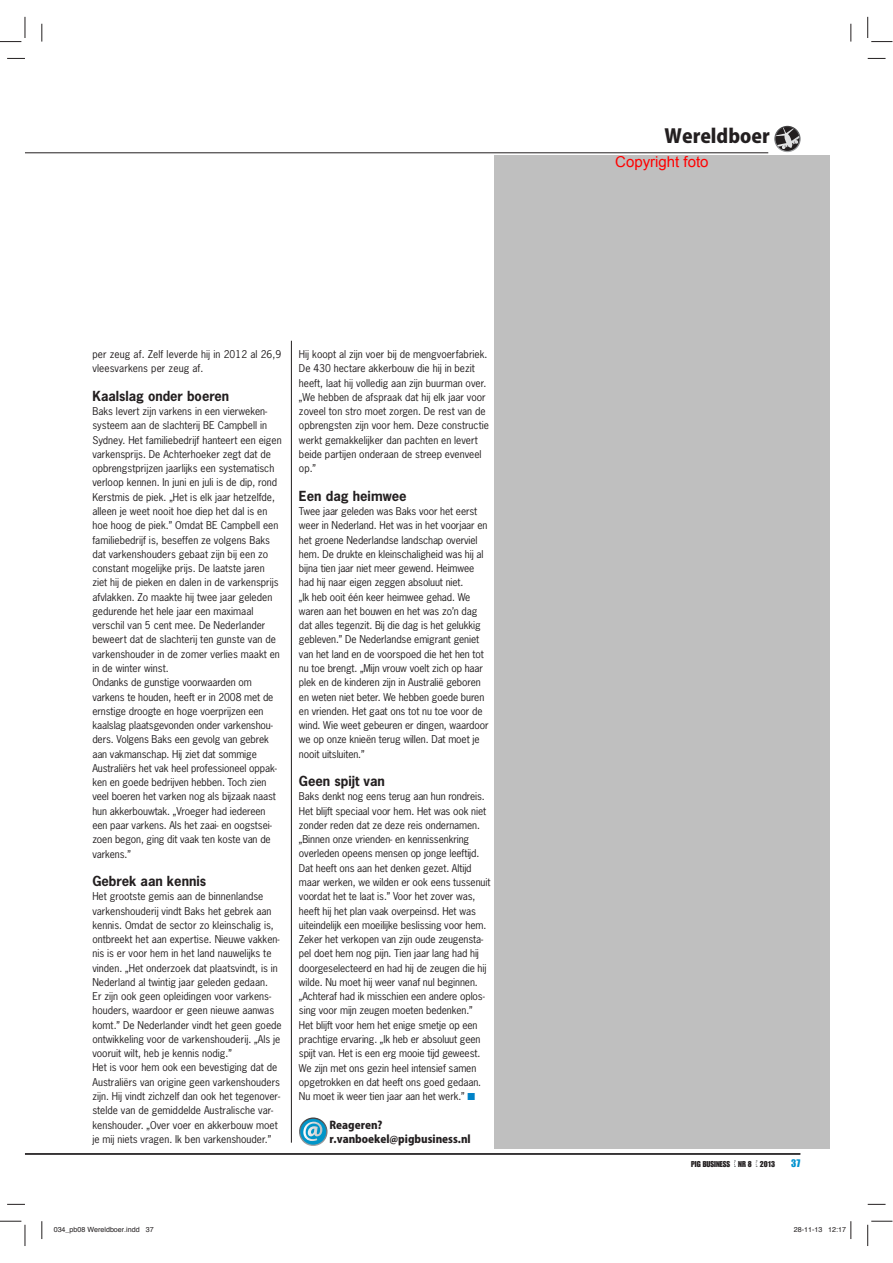
<style>
.page{position:relative;width:893px;height:1263px;background:#fff}
.page>*{position:absolute;margin:0;border:0;box-sizing:border-box;transform-origin:0 0}
.t1{font:19.05px "Koz Go Pro Heavy 90 msp RKSJ H";color:#231f20}
.t2{font:15px "Arial";color:#f00}
.t3{font:700 13.05px "News Gothic Std";color:#231f20}
.t4{font:10.65px/14.2px "Koz Go Pro Heavy 90 msp RKSJ H";color:#231f20}
.t5{font:10.65px "Impact LT Std";color:#0092cf}
.t6{font:10.05px/14.2px "News Gothic Std";letter-spacing:-.01em;color:#231f20}
.t7{font:10.05px/14.2px "News Gothic Std";letter-spacing:.01em;color:#231f20}
.t8{font:8.25px "Impact LT Std";color:#231f20}
.t9{font:7.2px "Helvetica";color:#231f20}
.s1{color:#0082c7}
</style>
<div class="page">
<svg style="left:774px;top:126px;width:26px;height:26px"></svg>
<hr style="left:25px;top:1154px;width:775px;height:1px;background:#231f20">
<hr style="left:25px;top:153px;width:743px;height:1px;background:#231f20">
<svg style="left:299px;top:1117px;width:28px;height:29px"></svg>
<hr style="left:291px;top:341px;width:1px;height:802px;background:#231f20">
<svg style="left:7px;top:58px;width:18px;height:1px"></svg>
<svg style="left:868px;top:58px;width:17px;height:1px"></svg>
<svg style="left:7px;top:1204px;width:18px;height:1px"></svg>
<svg style="left:868px;top:1204px;width:17px;height:1px"></svg>
<svg style="left:41px;top:24px;width:2px;height:18px"></svg>
<svg style="left:41px;top:1221px;width:2px;height:18px"></svg>
<svg style="left:850px;top:24px;width:1px;height:18px"></svg>
<svg style="left:0;top:17px;width:26px;height:25px"></svg>
<svg style="left:0;top:1221px;width:26px;height:25px"></svg>
<svg style="left:867px;top:17px;width:26px;height:25px"></svg>
<svg style="left:867px;top:1221px;width:26px;height:25px"></svg>
<svg style="left:850px;top:1221px;width:1px;height:18px"></svg>
<div style="left:494px;top:155px;width:335px;height:994px;background:#bfbfbf"></div>
<h1 class="t1" style="left:664px;top:129px;width:107px">Wereldboer</h1>
<p class="t7" style="left:92px;top:348px;width:190px">per zeug af. Zelf leverde hij in 2012 al 26,9 vleesvarkens per zeug af.</p>
<p class="t3" style="left:92px;top:391px;width:138px">Kaalslag onder boeren</p>
<p class="t6" style="left:92px;top:405px;width:191px">Baks levert zijn varkens in een vierweken&shy;systeem aan de slachterij BE Campbell in Sydney. Het familiebedrijf hanteert een eigen varkensprijs. De Achterhoeker zegt dat de opbrengstprijzen jaarlijks een systematisch verloop kennen. In juni en juli is de dip, rond Kerstmis de piek. „Het is elk jaar hetzelfde, alleen je weet nooit hoe diep het dal is en hoe hoog de piek.” Omdat BE Campbell een familiebedrijf is, beseffen ze volgens Baks dat varkenshouders gebaat zijn bij een zo constant mogelijke prijs. De laatste jaren ziet hij de pieken en dalen in de varkensprijs afvlakken. Zo maakte hij twee jaar geleden gedurende het hele jaar een maximaal verschil van 5 cent mee. De Nederlander beweert dat de slachterij ten gunste van de varkenshouder in de zomer verlies maakt en in de winter winst.<br>Ondanks de gunstige voorwaarden om varkens te houden, heeft er in 2008 met de ernstige droogte en hoge voerprijzen een kaalslag plaatsgevonden onder varkenshou&shy;ders. Volgens Baks een gevolg van gebrek aan vakmanschap. Hij ziet dat sommige Australiërs het vak heel professioneel oppak&shy;ken en goede bedrijven hebben. Toch zien veel boeren het varken nog als bijzaak naast hun akkerbouwtak. „Vroeger had iedereen een paar varkens. Als het zaai- en oogstsei&shy;zoen begon, ging dit vaak ten koste van de varkens.”</p>
<p class="t3" style="left:92px;top:876px;width:115px">Gebrek aan kennis</p>
<p class="t6" style="left:92px;top:890px;width:191px">Het grootste gemis aan de binnenlandse varkenshouderij vindt Baks het gebrek aan kennis. Omdat de sector zo kleinschalig is, ontbreekt het aan expertise. Nieuwe vakken&shy;nis is er voor hem in het land nauwelijks te vinden. „Het onderzoek dat plaatsvindt, is in Nederland al twintig jaar geleden gedaan.<br>Er zijn ook geen opleidingen voor varkens&shy;houders, waardoor er geen nieuwe aanwas komt.” De Nederlander vindt het geen goede ontwikkeling voor de varkenshouderij. „Als je vooruit wilt, heb je kennis nodig.”<br>Het is voor hem ook een bevestiging dat de Australiërs van origine geen varkenshouders zijn. Hij vindt zichzelf dan ook het tegenover&shy;stelde van de gemiddelde Australische var&shy;kenshouder. „Over voer en akkerbouw moet je mij niets vragen. Ik ben varkenshouder.”</p>
<p class="t6" style="left:299px;top:348px;width:191px">Hij koopt al zijn voer bij de mengvoerfabriek.<br>De 430 hectare akkerbouw die hij in bezit heeft, laat hij volledig aan zijn buurman over. „We hebben de afspraak dat hij elk jaar voor zoveel ton stro moet zorgen. De rest van de opbrengsten zijn voor hem. Deze constructie werkt gemakkelijker dan pachten en levert beide partijen onderaan de streep evenveel op.”</p>
<p class="t3" style="left:299px;top:491px;width:109px">Een dag heimwee</p>
<p class="t6" style="left:299px;top:505px;width:191px">Twee jaar geleden was Baks voor het eerst weer in Nederland. Het was in het voorjaar en het groene Nederlandse landschap overviel hem. De drukte en kleinschaligheid was hij al bijna tien jaar niet meer gewend. Heimwee had hij naar eigen zeggen absoluut niet.<br>„Ik heb ooit één keer heimwee gehad. We waren aan het bouwen en het was zo’n dag dat alles tegenzit. Bij die dag is het gelukkig gebleven.” De Nederlandse emigrant geniet van het land en de voorspoed die het hen tot nu toe brengt. „Mijn vrouw voelt zich op haar plek en de kinderen zijn in Australië geboren en weten niet beter. We hebben goede buren en vrienden. Het gaat ons tot nu toe voor de wind. Wie weet gebeuren er dingen, waardoor we op onze knieën terug willen. Dat moet je nooit uitsluiten.”</p>
<p class="t3" style="left:299px;top:776px;width:87px">Geen spijt van</p>
<p class="t6" style="left:299px;top:790px;width:193px">Baks denkt nog eens terug aan hun rondreis.<br>Het blijft speciaal voor hem. Het was ook niet zonder reden dat ze deze reis ondernamen. „Binnen onze vrienden- en kennissenkring overleden opeens mensen op jonge leeftijd.<br>Dat heeft ons aan het denken gezet. Altijd maar werken, we wilden er ook eens tussenuit voordat het te laat is.” Voor het zover was, heeft hij het plan vaak overpeinsd. Het was uiteindelijk een moeilijke beslissing voor hem.<br>Zeker het verkopen van zijn oude zeugensta&shy;pel doet hem nog pijn. Tien jaar lang had hij doorgeselecteerd en had hij de zeugen die hij wilde. Nu moet hij weer vanaf nul beginnen. „Achteraf had ik misschien een andere oplos&shy;sing voor mijn zeugen moeten bedenken.”<br>Het blijft voor hem het enige smetje op een prachtige ervaring. „Ik heb er absoluut geen spijt van. Het is een erg mooie tijd geweest.<br>We zijn met ons gezin heel intensief samen opgetrokken en dat heeft ons goed gedaan.<br>Nu moet ik weer tien jaar aan het werk.” <span class="s1">■</span></p>
<p class="t4" style="left:329px;top:1119px;width:143px">Reageren? r.vanboekel@pigbusiness.nl</p>
<h2 class="t2" style="left:615px;top:152px;width:95px">Copyright foto</h2>
<p class="t8" style="left:738px;top:1159px;width:15px">NR 8</p>
<p class="t5" style="left:791px;top:1157px;width:11px">37</p>
<p class="t8" style="left:691px;top:1159px;width:41px">PIG BUSINESS</p>
<p class="t8" style="left:760px;top:1159px;width:17px">2013</p>
<p class="t9" style="left:54px;top:1226px;width:101px">034_pb08 Wereldboer.indd 37</p>
<p class="t9" style="left:794px;top:1226px;width:54px">28-11-13 12:17</p>
</div>
